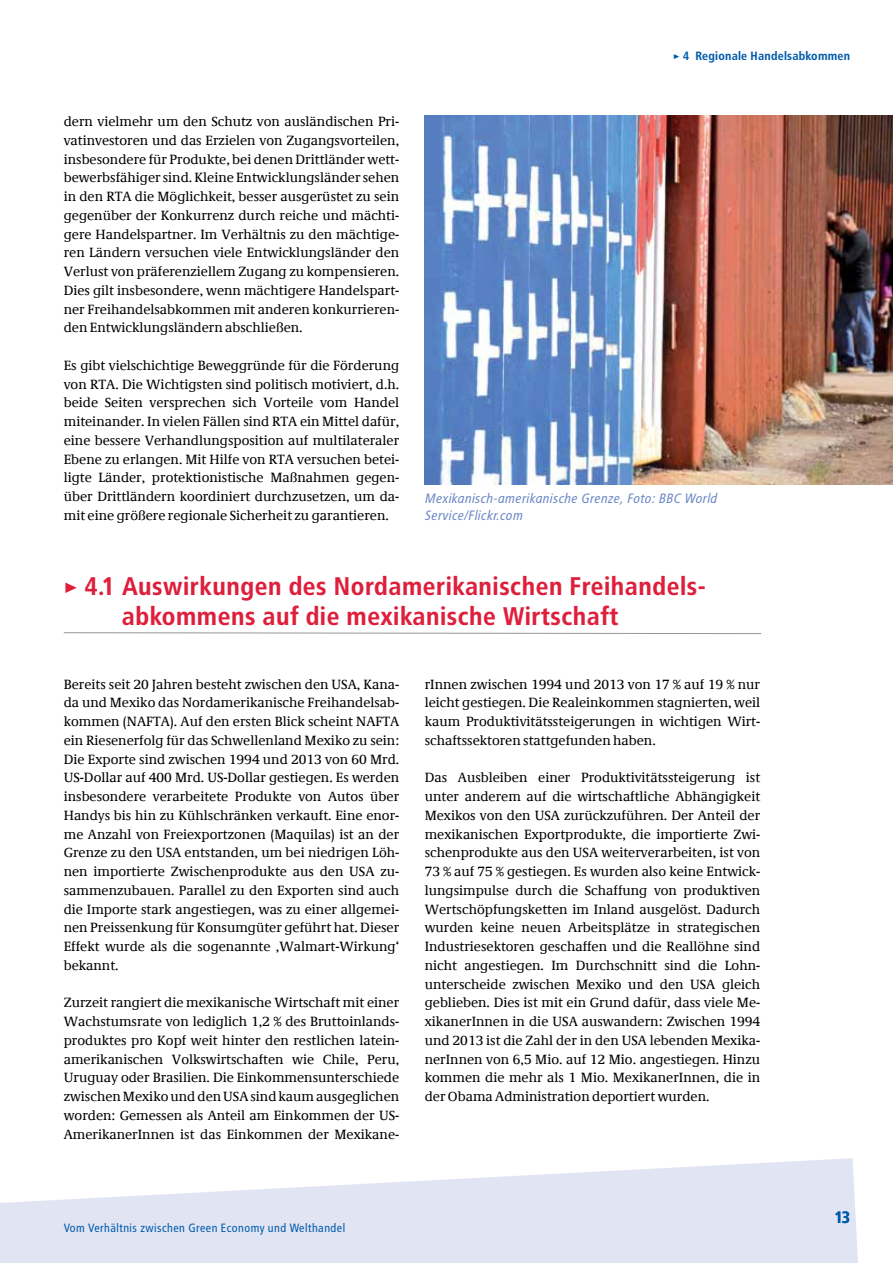
<style>
.page{position:relative;width:893px;height:1263px;background:#fff}
.page>*{position:absolute;margin:0;border:0;box-sizing:border-box;transform-origin:0 0}
.t1{font:700 25.5px/30.6px "Transit";color:#de1f3c}
.t2{font:700 16.5px "Transit";color:#005baa}
.t3{font:13.5px/18.8px "Demos Com";color:#000;text-align:justify}
.t4{font:italic 13.5px/16.5px "Transit";color:#6d89c5}
.t5{font:12px "Transit";color:#005baa}
.t6{font:700 12px "Transit";color:#005baa}
</style>
<div class="page">
<svg style="left:0;top:1158px;width:858px;height:105px;fill:#e1e4f3"></svg>
<img style="left:425px;top:116px;width:468px;height:368px">
<svg style="left:63px;top:632px;width:699px;height:2px"></svg>
<p class="t3" style="left:64px;top:112px;width:337px">dern vielmehr um den Schutz von ausländischen Pri&shy;vatinvestoren und das Erzielen von Zugangsvorteilen, insbesondere für Produkte, bei denen Drittländer wett&shy;bewerbsfähiger sind. Kleine Entwicklungsländer sehen in den RTA die Möglichkeit, besser ausgerüstet zu sein gegenüber der Konkurrenz durch reiche und mächti&shy;gere Handelspartner. Im Verhältnis zu den mächtige&shy;ren Ländern versuchen viele Entwicklungsländer den Verlust von präferenziellem Zugang zu kompensieren.<br>Dies gilt insbesondere, wenn mächtigere Handelspart&shy;ner Freihandelsabkommen mit anderen konkurrieren&shy;den Entwicklungsländern abschließen.</p>
<p class="t3" style="left:64px;top:356px;width:337px">Es gibt vielschichtige Beweggründe für die Förderung von RTA. Die Wichtigsten sind politisch motiviert, d.h. beide Seiten versprechen sich Vorteile vom Handel miteinander. In vielen Fällen sind RTA ein Mittel dafür, eine bessere Verhandlungsposition auf multilateraler Ebene zu erlangen. Mit Hilfe von RTA versuchen betei&shy;ligte Länder, protektionistische Maßnahmen gegen&shy;über Drittländern koordiniert durchzusetzen, um da&shy;mit eine größere regionale Sicherheit zu garantieren.</p>
<p class="t6" style="left:673px;top:49px;width:179px">&gt; 4 Regionale Handelsabkommen</p>
<p class="t4" style="left:425px;top:490px;width:294px">Mexikanisch-amerikanische Grenze, Foto: BBC World<br>Service/Flickr.com</p>
<h1 class="t1" style="left:122px;top:571px;width:586px;text-indent:-58px">&gt; 4.1 Auswirkungen des Nordamerikanischen Freihandels&shy;abkommens auf die mexikanische Wirtschaft</h1>
<p class="t3" style="left:64px;top:675px;width:337px">Bereits seit 20 Jahren besteht zwischen den USA, Kana&shy;da und Mexiko das Nordamerikanische Freihandelsab&shy;kommen (NAFTA). Auf den ersten Blick scheint NAFTA ein Riesenerfolg für das Schwellenland Mexiko zu sein:<br>Die Exporte sind zwischen 1994 und 2013 von 60 Mrd.<br>US-Dollar auf 400 Mrd. US-Dollar gestiegen. Es werden insbesondere verarbeitete Produkte von Autos über Handys bis hin zu Kühlschränken verkauft. Eine enor&shy;me Anzahl von Freiexportzonen (Maquilas) ist an der Grenze zu den USA entstanden, um bei niedrigen Löh&shy;nen importierte Zwischenprodukte aus den USA zu&shy;sammenzubauen. Parallel zu den Exporten sind auch die Importe stark angestiegen, was zu einer allgemei&shy;nen Preissenkung für Konsumgüter geführt hat. Dieser Effekt wurde als die sogenannte ‚Walmart-Wirkung‘ bekannt.</p>
<p class="t3" style="left:64px;top:994px;width:337px">Zurzeit rangiert die mexikanische Wirtschaft mit einer Wachstumsrate von lediglich 1,2 % des Bruttoinlands&shy;produktes pro Kopf weit hinter den restlichen latein&shy;amerikanischen Volkswirtschaften wie Chile, Peru, Uruguay oder Brasilien. Die Einkommensunterschiede zwischen Mexiko und den USA sind kaum ausgeglichen worden: Gemessen als Anteil am Einkommen der US-AmerikanerInnen ist das Einkommen der Mexikane-</p>
<p class="t3" style="left:425px;top:675px;width:337px">rInnen zwischen 1994 und 2013 von 17 % auf 19 % nur leicht gestiegen. Die Realeinkommen stagnierten, weil kaum Produktivitätssteigerungen in wichtigen Wirt&shy;schaftssektoren stattgefunden haben.</p>
<p class="t3" style="left:425px;top:769px;width:337px">Das Ausbleiben einer Produktivitätssteigerung ist unter anderem auf die wirtschaftliche Abhängigkeit Mexikos von den USA zurückzuführen. Der Anteil der mexikanischen Exportprodukte, die importierte Zwi&shy;schenprodukte aus den USA weiterverarbeiten, ist von 73 % auf 75 % gestiegen. Es wurden also keine Entwick&shy;lungsimpulse durch die Schaffung von produktiven Wertschöpfungsketten im Inland ausgelöst. Dadurch wurden keine neuen Arbeitsplätze in strategischen Industriesektoren geschaffen und die Reallöhne sind nicht angestiegen. Im Durchschnitt sind die Lohn&shy;unterscheide zwischen Mexiko und den USA gleich geblieben. Dies ist mit ein Grund dafür, dass viele Me&shy;xikanerInnen in die USA auswandern: Zwischen 1994 und 2013 ist die Zahl der in den USA lebenden Mexika&shy;nerInnen von 6,5 Mio. auf 12 Mio. angestiegen. Hinzu kommen die mehr als 1 Mio. MexikanerInnen, die in der Obama Administration deportiert wurden.</p>
<p class="t5" style="left:64px;top:1221px;width:283px">Vom Verhältnis zwischen Green Economy und Welthandel</p>
<p class="t2" style="left:835px;top:1208px;width:17px">13</p>
</div>
